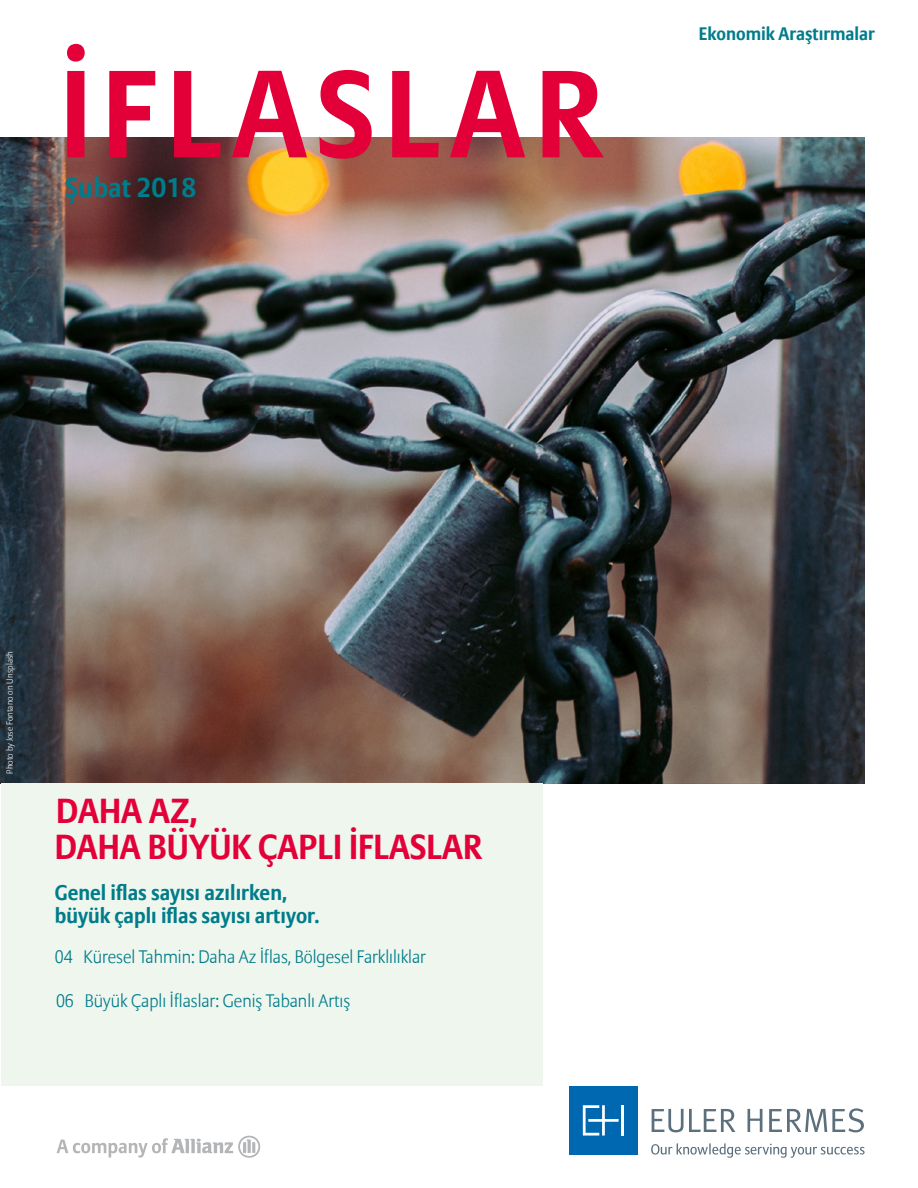
<style>
.page{position:relative;width:918px;height:1188px;background:#fff}
.page>*{position:absolute;margin:0;border:0;box-sizing:border-box;transform-origin:0 0}
.t1{font:123px "Allianz Sans Bold OZC";letter-spacing:.08em;color:#e30039}
.t2{font:34.5px/36px "Allianz Sans Bold OZC";color:#e30039}
.t3{font:27px "Allianz Sans Bold OZC";color:#007c8b}
.t4{font:21px/22.6px "Allianz Sans Bold OZC";color:#007c8b}
.t5{font:18px "Allianz Sans Light OZC";color:#007c8b}
.t6{font:18px "Allianz Sans Bold OZC";color:#007c8b}
.t7{font:9px "Allianz Sans Light OZC";color:#f8f1ee}
</style>
<div class="page">
<img style="left:0;top:137px;width:865px;height:646px">
<div style="left:1px;top:783px;width:541px;height:303px;background:#eef6ed"></div>
<svg style="left:57px;top:1136px;width:203px;height:22px"></svg>
<div style="left:569px;top:1086px;width:69px;height:69px;background:#0067b1"></div>
<hr style="left:621px;top:1105px;width:3px;height:31px;background:#fff">
<svg style="left:583px;top:1105px;width:36px;height:31px"></svg>
<svg style="left:652px;top:1109px;width:83px;height:23px"></svg>
<svg style="left:748px;top:1109px;width:14px;height:23px"></svg>
<svg style="left:769px;top:1108px;width:95px;height:24px"></svg>
<svg style="left:651px;top:1143px;width:214px;height:15px"></svg>
<h1 class="t1" style="left:60px;top:36px;width:546px">İFLASLAR</h1>
<h3 class="t3" style="left:66px;top:170px;width:132px">Şubat 2018</h3>
<p class="t6" style="left:699px;top:22px;width:178px">Ekonomik Araştırmalar</p>
<p class="t7" style="left:4px;top:774px;width:124px;rotate:-90deg">Photo by Jose Fontano on Unsplash</p>
<h2 class="t2" style="left:55px;top:794px;width:429px">DAHA AZ,<br>DAHA BÜYÜK ÇAPLI İFLASLAR</h2>
<p class="t4" style="left:55px;top:882px;width:267px">Genel iflas sayısı azılırken, büyük çaplı iflas sayısı artıyor.</p>
<p class="t5" style="left:55px;top:946px;width:373px">04 Küresel Tahmin: Daha Az İflas, Bölgesel Farklılıklar</p>
<p class="t5" style="left:56px;top:990px;width:296px">06 Büyük Çaplı İflaslar: Geniş Tabanlı Artış</p>
</div>
